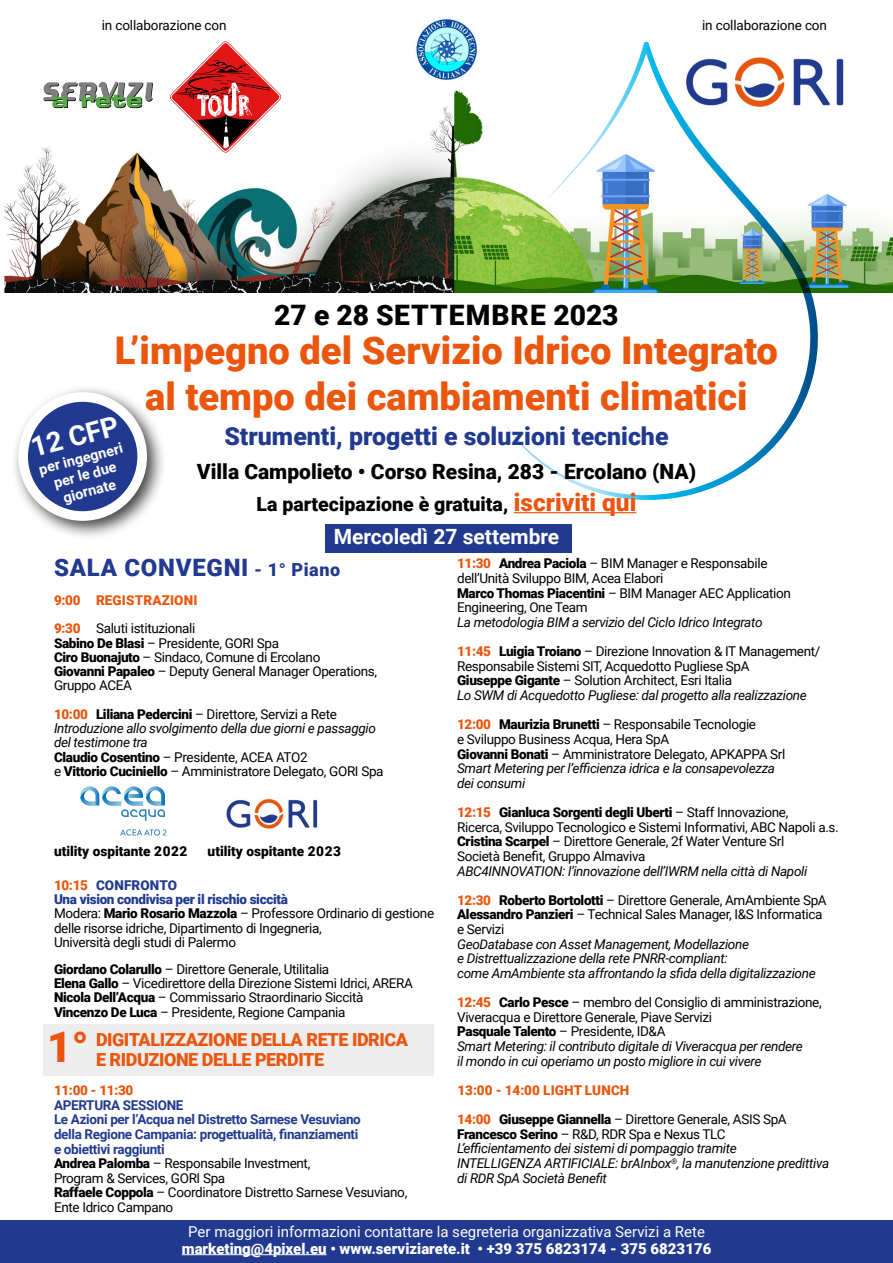
<style>
.page{position:relative;width:893px;height:1263px;background:#fff}
.page>*{position:absolute;margin:0;border:0;box-sizing:border-box;transform-origin:0 0}
.t1{font:900 42.45px "Roboto";color:#ea560d}
.t2{font:900 38.1px/45.5px "Roboto";color:#ea560d;text-align:center}
.t3{font:900 28.2px "Roboto";letter-spacing:.035em;color:#000}
.t4{font:700 27.6px "Roboto";color:#fff}
.t5{font:900 24.9px "Roboto";color:#213a8f}
.t6{font:900 24px "Roboto";letter-spacing:.03em;color:#213a8f}
.t7{font:900 21px "Roboto";color:#000}
.t8{font:700 21px "Roboto";color:#fff}
.t9{font:900 19.5px "Roboto";color:#000}
.t10{font:900 18px/19.5px "Roboto";letter-spacing:-.025em;color:#ea560d}
.t11{font:15px "Roboto";color:#fff}
.t12{font:900 15px "Roboto";color:#fff}
.t13{font:700 14.4px/16.6px "Roboto";color:#fff;text-align:center}
.t14{font:900 13.65px "Roboto";color:#000}
.t15{font:13.5px/14.5px "Roboto";letter-spacing:-.025em;color:#000}
.t16{font:italic 13.5px/14.5px "Roboto";letter-spacing:-.025em;color:#000}
.t17{font:700 13.5px/14.5px "Roboto";letter-spacing:-.025em;color:#213a8f}
.t18{font:900 13.5px/28.5px "Roboto";letter-spacing:.01em;color:#ea560d}
.s1{font-size:24.45px;color:#ea560d}
.s2{font-size:18px}
.s3{font-weight:400;color:#000}
.s4{font-weight:900}
.s5{font-weight:900;color:#ea560d}
.s6{font-style:italic}
.s7{font-weight:900;font-style:normal;color:#ea560d}
.s8{font-weight:900;font-style:normal}
.s9{font-style:normal}
.s10{color:#000}
.s11{font-weight:900;color:#213a8f}
.s12{font-weight:900;color:#000}
</style>
<div class="page">
<svg style="left:504px;top:292px;width:317px;height:208px"></svg>
<img style="left:4px;top:41px;width:889px;height:251px">
<img style="left:414px;top:19px;width:65px;height:63px">
<svg style="left:43px;top:81px;width:110px;height:27px"></svg>
<svg style="left:168px;top:41px;width:115px;height:113px"></svg>
<img style="left:680px;top:54px;width:169px;height:57px">
<div style="left:325px;top:524px;width:246px;height:28px;background:#213a8f"></div>
<div style="left:43px;top:1024px;width:391px;height:51px;background:#ededed"></div>
<img style="left:226px;top:798px;width:92px;height:31px">
<svg style="left:80px;top:786px;width:85px;height:35px"></svg>
<svg style="left:120px;top:829px;width:46px;height:6px"></svg>
<div style="left:0;top:1220px;width:893px;height:43px;background:#213a8f"></div>
<hr style="left:182px;top:1254px;width:145px;height:1px;background:#fff">
<hr style="left:514px;top:512px;width:122px;height:1px;background:#ea560d">
<div style="left:10px;top:384px;width:157px;height:157px;background:#000;opacity:.75"></div>
<div style="left:18px;top:392px;width:129px;height:129px;background:#fff;border-radius:50%"></div>
<div style="left:28px;top:402px;width:109px;height:109px;background:#213a8f;border-radius:50%"></div>
<p class="t15" style="left:102px;top:17px;width:126px">in collaborazione con</p>
<p class="t15" style="left:702px;top:17px;width:126px">in collaborazione con</p>
<h3 class="t3" style="left:274px;top:296px;width:346px">27 e 28 SETTEMBRE 2023</h3>
<h2 class="t2" style="left:115px;top:326px;width:665px">L’impegno del Servizio Idrico Integrato al tempo dei cambiamenti climatici</h2>
<h3 class="t5" style="left:224px;top:418px;width:446px">Strumenti, progetti e soluzioni tecniche</h3>
<h3 class="t7" style="left:197px;top:457px;width:501px">Villa Campolieto • Corso Resina, 283 - Ercolano (NA)</h3>
<h3 class="t4" style="left:27px;top:429px;width:91px;rotate:-15deg">12 CFP</h3>
<p class="t13" style="left:37px;top:461px;width:88px;rotate:-15deg">per ingegneri per le due giornate</p>
<h3 class="t9" style="left:257px;top:490px;width:381px">La partecipazione è gratuita, <span class="s1">iscriviti qui</span></h3>
<h3 class="t8" style="left:334px;top:522px;width:227px">Mercoledì 27 settembre</h3>
<h3 class="t6" style="left:54px;top:551px;width:288px">SALA CONVEGNI <span class="s2">- 1° Piano</span></h3>
<p class="t18" style="left:54px;top:585px;width:145px">9:00 REGISTRAZIONI<br>9:30 <span class="s3">Saluti istituzionali</span></p>
<p class="t15" style="left:54px;top:635px;width:325px"><span class="s4">Sabino De Blasi</span> – Presidente, GORI Spa<br><span class="s4">Ciro Buonajuto</span> – Sindaco, Comune di Ercolano<br><span class="s4">Giovanni Papaleo</span> – Deputy General Manager Operations, Gruppo ACEA</p>
<p class="t15" style="left:54px;top:706px;width:331px"><span class="s5">10:00</span> <span class="s4">Liliana Pedercini</span> – Direttore, Servizi a Rete <span class="s6">Introduzione allo svolgimento della due giorni e passaggio del testimone tra<br></span><span class="s4">Claudio Cosentino</span> – Presidente, ACEA ATO2<br>e <span class="s4">Vittorio Cuciniello</span> – Amministratore Delegato, GORI Spa</p>
<p class="t15" style="left:457px;top:556px;width:335px"><span class="s5">11:30</span> <span class="s4">Andrea Paciola</span> – BIM Manager e Responsabile dell’Unità Sviluppo BIM, Acea Elabori<br><span class="s4">Marco Thomas Piacentini</span> – BIM Manager AEC Application Engineering, One Team</p>
<p class="t16" style="left:457px;top:607px;width:365px;line-height:29.2px">La metodologia BIM a servizio del Ciclo Idrico Integrato<br><span class="s7">11:45</span> <span class="s8">Luigia Troiano</span> <span class="s9">– Direzione Innovation &amp; IT Management/</span></p>
<p class="t15" style="left:457px;top:658px;width:351px">Responsabile Sistemi SIT, Acquedotto Pugliese SpA<br><span class="s4">Giuseppe Gigante</span> – Solution Architect, Esri Italia<br><span class="s6">Lo SWM di Acquedotto Pugliese: dal progetto alla realizzazione</span></p>
<p class="t15" style="left:457px;top:717px;width:330px"><span class="s5">12:00</span> <span class="s4">Maurizia Brunetti</span> – Responsabile Tecnologie<br>e Sviluppo Business Acqua, Hera SpA<br><span class="s4">Giovanni Bonati</span> – Amministratore Delegato, APKAPPA Srl <span class="s6">Smart Metering per l’efficienza idrica e la consapevolezza dei consumi</span></p>
<p class="t15" style="left:457px;top:804px;width:383px"><span class="s5">12:15</span> <span class="s4">Gianluca Sorgenti degli Uberti</span> – Staff Innovazione,<br>Ricerca, Sviluppo Tecnologico e Sistemi Informativi, ABC Napoli a.s.<br><span class="s4">Cristina Scarpel</span> – Direttore Generale, 2f Water Venture Srl<br>Società Benefit, Gruppo Almaviva</p>
<p class="t16" style="left:457px;top:856px;width:371px;line-height:29.2px">ABC4INNOVATION: l’innovazione dell’IWRM nella città di Napoli<br><span class="s7">12:30</span> <span class="s8">Roberto Bortolotti</span> <span class="s9">– Direttore Generale, AmAmbiente SpA</span></p>
<p class="t15" style="left:457px;top:907px;width:367px"><span class="s4">Alessandro Panzieri</span> – Technical Sales Manager, I&amp;S Informatica e Servizi</p>
<p class="t16" style="left:457px;top:936px;width:360px">GeoDatabase con Asset Management, Modellazione<br>e Distrettualizzazione della rete PNRR-compliant:<br>come AmAmbiente sta affrontando la sfida della digitalizzazione</p>
<p class="t16" style="left:457px;top:994px;width:366px"><span class="s7">12:45</span> <span class="s8">Carlo Pesce</span> <span class="s9">– membro del Consiglio di amministrazione, Viveracqua e Direttore Generale, Piave Servizi<br></span><span class="s8">Pasquale Talento</span> <span class="s9">– Presidente, ID&amp;A<br></span>Smart Metering: il contributo digitale di Viveracqua per rendere<br>il mondo in cui operiamo un posto migliore in cui vivere</p>
<p class="t18" style="left:457px;top:1075px;width:331px;line-height:29.2px">13:00 - 14:00 LIGHT LUNCH<br>14:00 <span class="s10">Giuseppe Giannella</span> <span class="s3">– Direttore Generale, ASIS SpA</span></p>
<p class="t16" style="left:457px;top:1126px;width:374px"><span class="s8">Francesco Serino</span> <span class="s9">– R&amp;D, RDR Spa e Nexus TLC<br></span>L’efficientamento dei sistemi di pompaggio tramite<br>INTELLIGENZA ARTIFICIALE: brAInbox<sup>®</sup>, la manutenzione predittiva di RDR SpA Società Benefit</p>
<p class="t14" style="left:54px;top:842px;width:135px">utility ospitante 2022</p>
<p class="t14" style="left:208px;top:842px;width:135px">utility ospitante 2023</p>
<p class="t15" style="left:54px;top:877px;width:382px"><span class="s5">10:15</span> <span class="s11">CONFRONTO<br>Una vision condivisa per il rischio siccità<br></span>Modera: <span class="s4">Mario Rosario Mazzola</span> – Professore Ordinario di gestione delle risorse idriche, Dipartimento di Ingegneria,<br>Università degli studi di Palermo</p>
<p class="t15" style="left:54px;top:961px;width:361px"><span class="s4">Giordano Colarullo</span> – Direttore Generale, Utilitalia<br><span class="s4">Elena Gallo</span> – Vicedirettore della Direzione Sistemi Idrici, ARERA <span class="s4">Nicola Dell’Acqua</span> – Commissario Straordinario Siccità <span class="s4">Vincenzo De Luca</span> – Presidente, Regione Campania</p>
<h3 class="t10" style="left:96px;top:1029px;width:314px">DIGITALIZZAZIONE DELLA RETE IDRICA<br>E RIDUZIONE DELLE PERDITE</h3>
<p class="t18" style="left:54px;top:1075px;width:81px">11:00 - 11:30</p>
<p class="t17" style="left:54px;top:1097px;width:355px">APERTURA SESSIONE<br>Le Azioni per l’Acqua nel Distretto Sarnese Vesuviano<br>della Regione Campania: progettualità, finanziamenti<br>e obiettivi raggiunti<br><span class="s12">Andrea Palomba</span> <span class="s3">– Responsabile Investment,<br>Program &amp; Services, GORI Spa<br></span><span class="s12">Raffaele Coppola</span> <span class="s3">– Coordinatore Distretto Sarnese Vesuviano, Ente Idrico Campano</span></p>
<h1 class="t1" style="left:47px;top:1017px;width:43px">1°</h1>
<p class="t11" style="left:188px;top:1221px;width:518px">Per maggiori informazioni contattare la segreteria organizzativa Servizi a Rete</p>
<p class="t12" style="left:182px;top:1238px;width:531px">marketing@4pixel.eu • www.serviziarete.it • +39 375 6823174 - 375 6823176</p>
</div>
